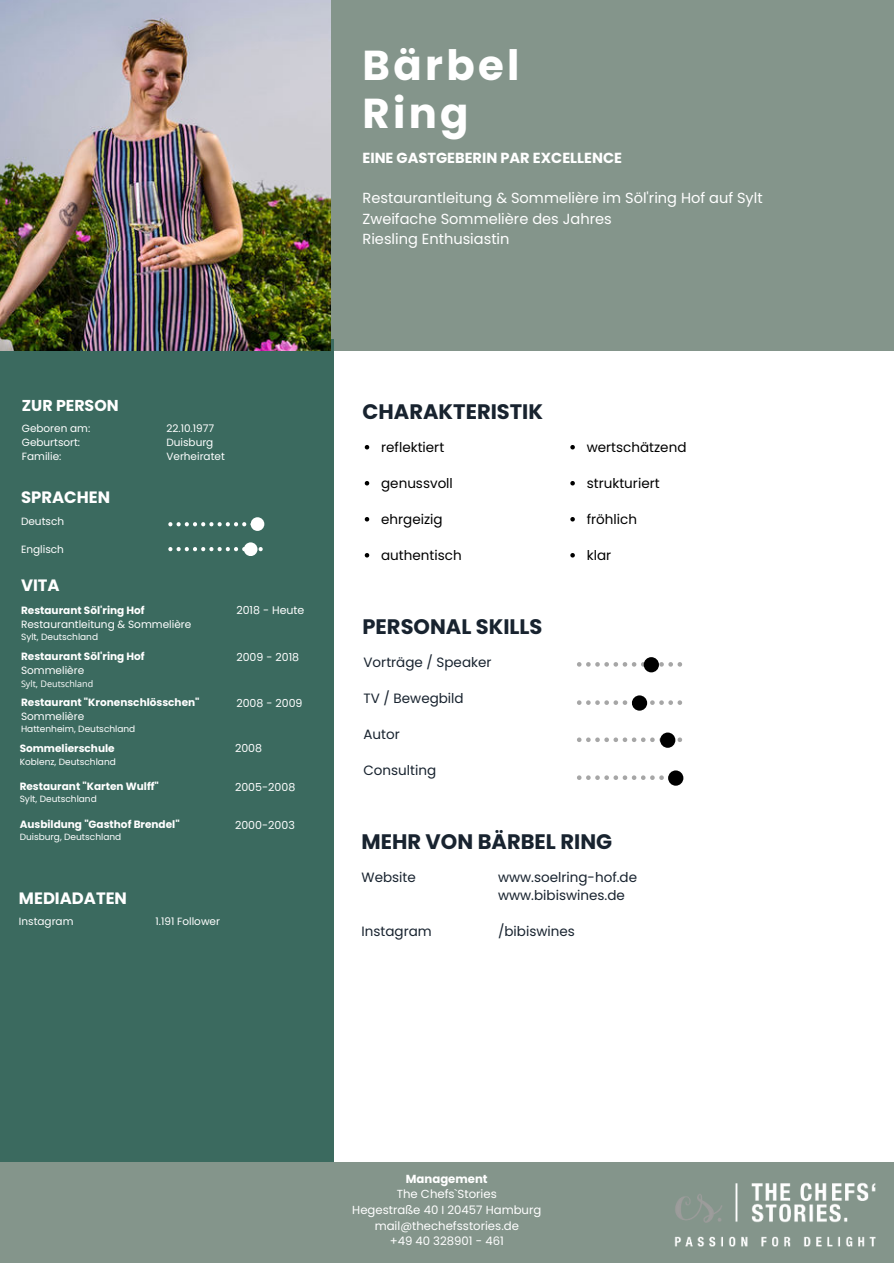
<style>
.page{position:relative;width:894px;height:1264px;background:#fff}
.page>*{position:absolute;margin:0;border:0;box-sizing:border-box;transform-origin:0 0}
.t1{font:700 41.85px/48.3px "Poppins";letter-spacing:.08em;color:#fff}
.t2{font:700 21px "Poppins";color:#18232f}
.t3{font:700 16.5px "Poppins";color:#fff}
.t4{font:700 15.75px "Poppins";color:#fff}
.t5{font:14.55px/20.2px "Poppins";color:#fff}
.t6{font:700 14.55px "Poppins";color:#fff}
.t7{font:13.5px/18px "Poppins";color:#18232f}
.t8{font:13.5px "Poppins";color:#000}
.t9{font:11.7px/15.6px "Poppins";color:#fff;text-align:center}
.t10{font:700 11.7px "Poppins";color:#fff}
.t11{font:10.95px "Poppins";color:#fff}
.t12{font:10.5px/14px "Poppins";color:#fff}
.t13{font:700 10.5px "Poppins";color:#fff}
.t14{font:9px "Poppins";color:#fff}
.t15{font:9px "Open Sans";color:#fff}
</style>
<div class="page">
<div style="left:0;top:0;width:893px;height:350px;background:#84958b"></div>
<div style="left:0;top:339px;width:333px;height:859px;background:#3b6a5f"></div>
<div style="left:0;top:1162px;width:893px;height:100px;background:#84958b"></div>
<svg style="left:168px;top:522px;width:79px;height:4px"></svg>
<div style="left:250px;top:517px;width:14px;height:14px;background:#fff;border-radius:50%"></div>
<svg style="left:168px;top:547px;width:94px;height:4px"></svg>
<div style="left:244px;top:542px;width:13px;height:14px;background:#fff;border-radius:50%"></div>
<svg style="left:577px;top:662px;width:105px;height:4px"></svg>
<div style="left:643px;top:657px;width:15px;height:15px;background:#000;border-radius:50%"></div>
<svg style="left:577px;top:700px;width:105px;height:5px"></svg>
<div style="left:631px;top:695px;width:16px;height:15px;background:#000;border-radius:50%"></div>
<svg style="left:577px;top:737px;width:105px;height:5px"></svg>
<div style="left:660px;top:732px;width:15px;height:15px;background:#000;border-radius:50%"></div>
<svg style="left:577px;top:775px;width:87px;height:5px"></svg>
<div style="left:668px;top:770px;width:15px;height:15px;background:#000;border-radius:50%"></div>
<img style="left:0;top:0;width:331px;height:350px">
<svg style="left:364px;top:445px;width:5px;height:4px"></svg>
<svg style="left:364px;top:481px;width:5px;height:4px"></svg>
<svg style="left:364px;top:517px;width:5px;height:4px"></svg>
<svg style="left:364px;top:553px;width:5px;height:4px"></svg>
<svg style="left:570px;top:445px;width:4px;height:4px"></svg>
<svg style="left:570px;top:481px;width:4px;height:4px"></svg>
<svg style="left:570px;top:517px;width:4px;height:4px"></svg>
<svg style="left:570px;top:553px;width:4px;height:4px"></svg>
<img style="left:658px;top:1182px;width:233px;height:81px">
<h1 class="t1" style="left:362px;top:41px;width:210px">Maurizio<br>Oster</h1>
<h1 class="t1" style="left:362px;top:41px;width:158px">Bärbel<br>Ring</h1>
<h3 class="t6" style="left:362px;top:149px;width:261px">EINE GASTGEBERIN PAR EXCELLENCE</h3>
<h3 class="t5" style="left:362px;top:188px;width:401px">Restaurantleitung &amp; Sommelière im Söl'ring Hof auf Sylt<br>Zweifache Sommelière des Jahres<br>Riesling Enthusiastin</h3>
<h3 class="t4" style="left:22px;top:396px;width:98px">ZUR PERSON</h3>
<p class="t12" style="left:22px;top:421px;width:70px">Geboren am:<br>Geburtsort:<br>Familie:</p>
<p class="t12" style="left:166px;top:421px;width:60px">22.10.1977<br>Duisburg<br>Verheiratet</p>
<h3 class="t3" style="left:21px;top:487px;width:91px">SPRACHEN</h3>
<p class="t12" style="left:21px;top:514px;width:45px">Deutsch</p>
<p class="t12" style="left:21px;top:542px;width:44px">Englisch</p>
<h3 class="t3" style="left:21px;top:576px;width:40px">VITA</h3>
<p class="t13" style="left:21px;top:604px;width:125px">Restaurant Söl'ring Hof</p>
<p class="t12" style="left:21px;top:617px;width:172px">Restaurantleitung &amp; Sommelière</p>
<p class="t14" style="left:21px;top:631px;width:79px">Sylt, Deutschland</p>
<p class="t13" style="left:21px;top:650px;width:125px">Restaurant Söl'ring Hof</p>
<p class="t12" style="left:21px;top:663px;width:65px">Sommelière</p>
<p class="t15" style="left:21px;top:677px;width:74px">Sylt, Deutschland</p>
<p class="t13" style="left:21px;top:696px;width:180px">Restaurant "Kronenschlösschen"</p>
<p class="t12" style="left:21px;top:709px;width:65px">Sommelière</p>
<p class="t14" style="left:21px;top:723px;width:116px">Hattenheim, Deutschland</p>
<p class="t13" style="left:20px;top:741px;width:96px">Sommelierschule</p>
<p class="t14" style="left:20px;top:756px;width:98px">Koblenz, Deutschland</p>
<p class="t13" style="left:20px;top:779px;width:141px">Restaurant "Karten Wulff"</p>
<p class="t14" style="left:20px;top:793px;width:79px">Sylt, Deutschland</p>
<p class="t13" style="left:20px;top:818px;width:161px">Ausbildung "Gasthof Brendel"</p>
<p class="t14" style="left:20px;top:832px;width:103px">Duisburg, Deutschland</p>
<p class="t11" style="left:236px;top:604px;width:69px">2018 - Heute</p>
<p class="t11" style="left:236px;top:650px;width:64px">2009 - 2018</p>
<p class="t11" style="left:236px;top:696px;width:68px">2008 - 2009</p>
<p class="t11" style="left:235px;top:742px;width:29px">2008</p>
<p class="t11" style="left:235px;top:781px;width:62px">2005-2008</p>
<p class="t11" style="left:235px;top:818px;width:61px">2000-2003</p>
<h3 class="t3" style="left:19px;top:889px;width:109px">MEDIADATEN</h3>
<p class="t12" style="left:19px;top:914px;width:56px">Instagram</p>
<p class="t12" style="left:155px;top:914px;width:66px">1.191 Follower</p>
<h2 class="t2" style="left:362px;top:399px;width:182px">CHARAKTERISTIK</h2>
<p class="t8" style="left:381px;top:439px;width:65px">reflektiert</p>
<p class="t8" style="left:381px;top:475px;width:73px">genussvoll</p>
<p class="t8" style="left:381px;top:511px;width:63px">ehrgeizig</p>
<p class="t8" style="left:381px;top:547px;width:82px">authentisch</p>
<h2 class="t2" style="left:362px;top:614px;width:181px">PERSONAL SKILLS</h2>
<p class="t7" style="left:363px;top:653px;width:129px">Vorträge / Speaker</p>
<p class="t7" style="left:363px;top:689px;width:102px">TV / Bewegbild</p>
<p class="t7" style="left:363px;top:725px;width:38px">Autor</p>
<p class="t7" style="left:363px;top:761px;width:74px">Consulting</p>
<p class="t8" style="left:586px;top:439px;width:101px">wertschätzend</p>
<p class="t8" style="left:586px;top:475px;width:74px">strukturiert</p>
<p class="t8" style="left:586px;top:511px;width:52px">fröhlich</p>
<p class="t8" style="left:586px;top:547px;width:26px">klar</p>
<h2 class="t2" style="left:361px;top:829px;width:252px">MEHR VON BÄRBEL RING</h2>
<p class="t7" style="left:361px;top:868px;width:56px">Website</p>
<p class="t7" style="left:498px;top:868px;width:141px">www.soelring-hof.de www.bibiswines.de</p>
<p class="t7" style="left:498px;top:922px;width:78px">/bibiswines</p>
<p class="t7" style="left:361px;top:922px;width:72px">Instagram</p>
<p class="t10" style="left:406px;top:1171px;width:83px">Management</p>
<p class="t9" style="left:352px;top:1186px;width:190px">The Chefs`Stories<br>Hegestraße 40 I 20457 Hamburg mail@thechefsstories.de<br>+49 40 328901 - 461</p>
</div>
